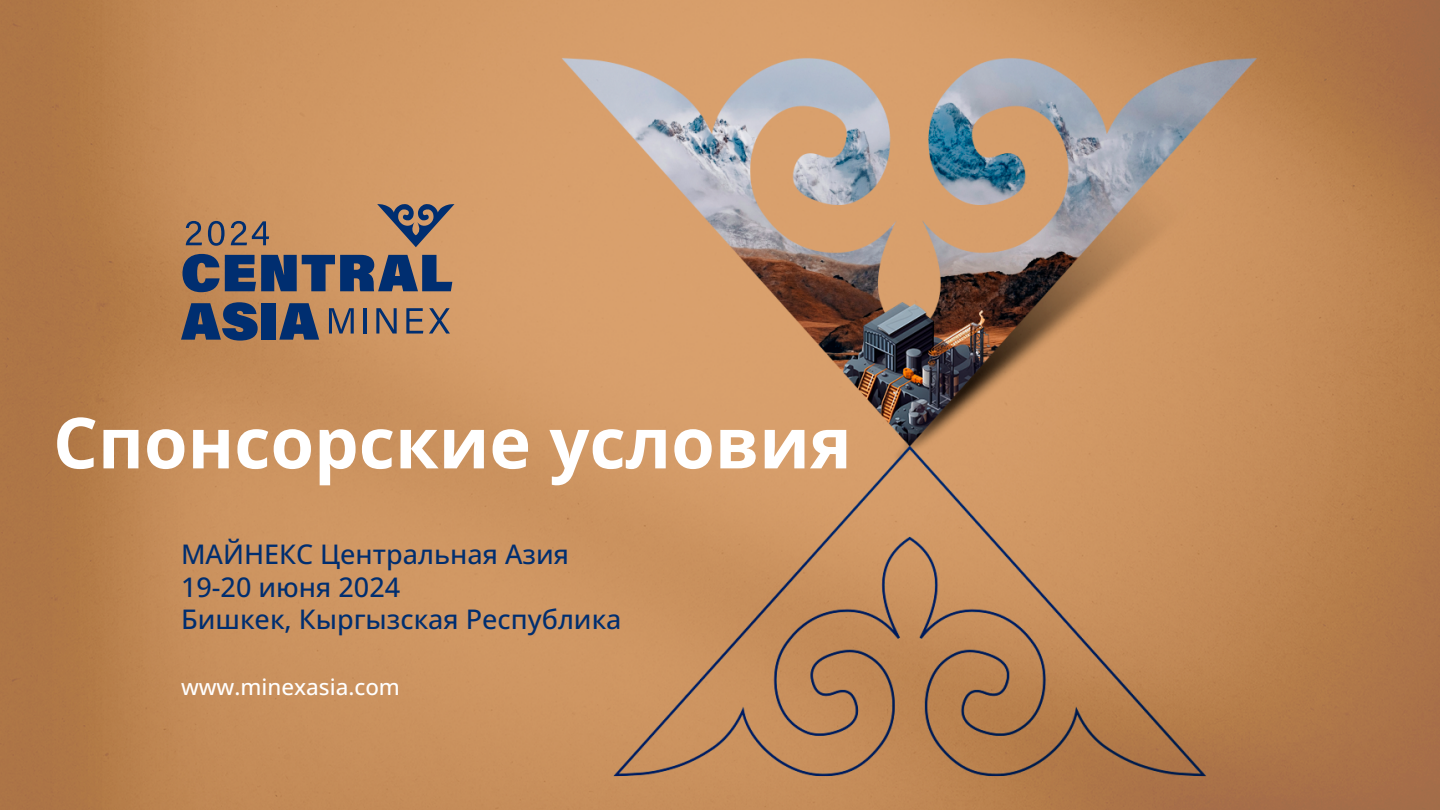
<style>
.page{position:relative;width:1440px;height:810px;background:#fff}
.page>*{position:absolute;margin:0;border:0;box-sizing:border-box;transform-origin:0 0}
.t1{font:700 70.5px "Open Sans";color:#fff}
.t2{font:500 27px/32.4px "Open Sans";color:#002e70}
.t3{font:500 22.42px "Open Sans";color:#fff}
</style>
<div class="page">
<img style="left:0;top:0;width:1440px;height:810px">
<svg style="left:182px;top:254px;width:270px;height:38px;background:#4c546a"></svg>
<svg style="left:181px;top:302px;width:77px;height:39px;background:#424c65"></svg>
<div style="left:262px;top:303px;width:14px;height:37px;background:#002e70"></div>
<svg style="left:279px;top:303px;width:40px;height:37px"></svg>
<svg style="left:186px;top:221px;width:16px;height:24px"></svg>
<svg style="left:208px;top:221px;width:17px;height:25px"></svg>
<svg style="left:231px;top:221px;width:38px;height:24px"></svg>
<svg style="left:329px;top:308px;width:25px;height:26px"></svg>
<hr style="left:363px;top:308px;width:4px;height:26px;background:#002e70">
<svg style="left:376px;top:308px;width:21px;height:26px"></svg>
<svg style="left:406px;top:308px;width:17px;height:26px"></svg>
<svg style="left:429px;top:308px;width:21px;height:26px"></svg>
<svg style="left:377px;top:204px;width:77px;height:43px;background:#8f786a"></svg>
<h1 class="t1" style="left:53px;top:393px;width:800px">Cпонсорские условия</h1>
<p class="t2" style="left:181px;top:537px;width:442px">МАЙНЕКС Центральная Азия<br>19-20 июня 2024<br>Бишкек, Кыргызская Республика</p>
<p class="t3" style="left:181px;top:671px;width:220px">www.minexasia.com</p>
</div>
